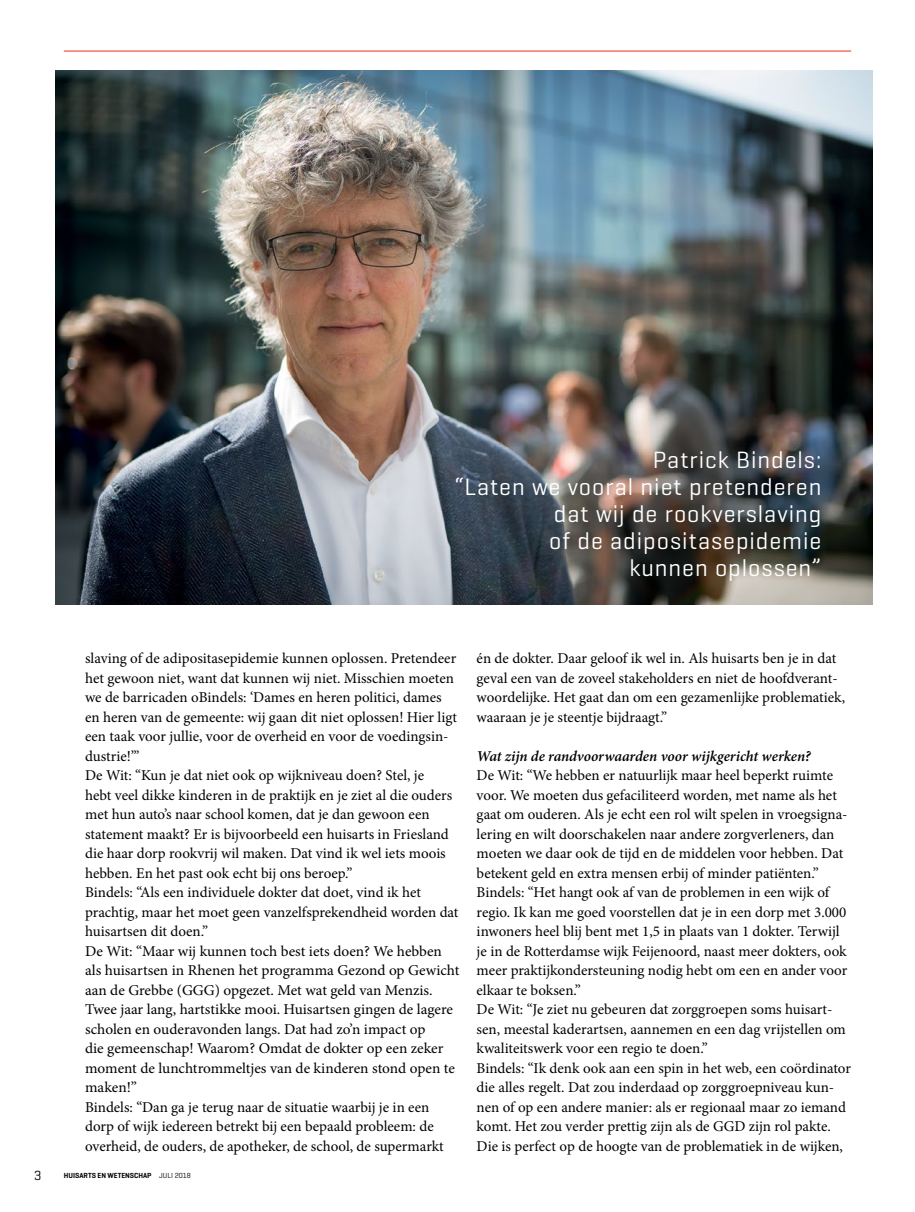
<style>
.page{position:relative;width:915px;height:1212px;background:#fff}
.page>*{position:absolute;margin:0;border:0;box-sizing:border-box;transform-origin:0 0}
.Eyecatcher_streamer{font:24px/27px "Ktnnpw Kgmjgq Geogrotesque";letter-spacing:.04em;color:#fff;text-align:right}
.Para_broodtekst{font:15px/19.5px "Lblnhx Psbjmp Minion Pro";color:#000}
.SectionHeading_1_tus{font:italic 600 15px "Tvjlrg Nfghhl Minion Pro";color:#000}
.NoXML_paginacijfer_L{font:13.5px "Ktnnpw Kgmjgq Geogrotesque";color:#000}
.Dateline_voetregel_L{font:600 7.5px "Pvfktw Pxkjkf Geogrotesque";color:#000}
.s1{font-family:"Ktnnpw Kgmjgq Geogrotesque";font-weight:400}
</style>
<div class="page">
<hr style="left:64px;top:51px;width:786px;height:1px;background:#ee2e24">
<img style="left:55px;top:71px;width:817px;height:534px">
<p class="Eyecatcher_streamer" style="left:454px;top:446px;width:368px">Patrick Bindels:<br>“Laten we vooral niet pretenderen dat wij de rookverslaving<br>of de adipositasepidemie<br>kunnen oplossen”</p>
<p class="Para_broodtekst" style="left:85px;top:649px;width:373px">slaving of de adipositasepidemie kunnen oplossen. Pretendeer het gewoon niet, want dat kunnen wij niet. Misschien moeten we de barricaden oBindels: ‘Dames en heren politici, dames en heren van de gemeente: wij gaan dit niet oplossen! Hier ligt een taak voor jullie, voor de overheid en voor de voedingsin&shy;dustrie!’”</p>
<p class="Para_broodtekst" style="left:85px;top:766px;width:368px">De Wit: “Kun je dat niet ook op wijkniveau doen? Stel, je hebt veel dikke kinderen in de praktijk en je ziet al die ouders met hun auto’s naar school komen, dat je dan gewoon een statement maakt? Er is bijvoorbeeld een huisarts in Friesland die haar dorp rookvrij wil maken. Dat vind ik wel iets moois hebben. En het past ook echt bij ons beroep.”</p>
<p class="Para_broodtekst" style="left:85px;top:883px;width:375px">Bindels: “Als een individuele dokter dat doet, vind ik het prachtig, maar het moet geen vanzelfsprekendheid worden dat huisartsen dit doen.”</p>
<p class="Para_broodtekst" style="left:85px;top:941px;width:375px">De Wit: “Maar wij kunnen toch best iets doen? We hebben als huisartsen in Rhenen het programma Gezond op Gewicht aan de Grebbe (GGG) opgezet. Met wat geld van Menzis.<br>Twee jaar lang, hartstikke mooi. Huisartsen gingen de lagere scholen en ouderavonden langs. Dat had zo’n impact op<br>die gemeenschap! Waarom? Omdat de dokter op een zeker moment de lunchtrommeltjes van de kinderen stond open te maken!”</p>
<p class="Para_broodtekst" style="left:85px;top:1097px;width:360px">Bindels: “Dan ga je terug naar de situatie waarbij je in een dorp of wijk iedereen betrekt bij een bepaald probleem: de overheid, de ouders, de apotheker, de school, de supermarkt</p>
<p class="NoXML_paginacijfer_L" style="left:34px;top:1166px;width:9px">3</p>
<p class="Dateline_voetregel_L" style="left:64px;top:1171px;width:129px">HUISARTS EN WETENSCHAP <span class="s1">JULI 2018</span></p>
<p class="Para_broodtekst" style="left:476px;top:649px;width:370px">én de dokter. Daar geloof ik wel in. Als huisarts ben je in dat geval een van de zoveel stakeholders en niet de hoofdverant&shy;woordelijke. Het gaat dan om een gezamenlijke problematiek, waaraan je je steentje bijdraagt.”</p>
<p class="SectionHeading_1_tus" style="left:476px;top:745px;width:335px">Wat zijn de randvoorwaarden voor wijkgericht werken?</p>
<p class="Para_broodtekst" style="left:476px;top:766px;width:372px">De Wit: “We hebben er natuurlijk maar heel beperkt ruimte voor. We moeten dus gefaciliteerd worden, met name als het gaat om ouderen. Als je echt een rol wilt spelen in vroegsigna&shy;lering en wilt doorschakelen naar andere zorgverleners, dan moeten we daar ook de tijd en de middelen voor hebben. Dat betekent geld en extra mensen erbij of minder patiënten.”</p>
<p class="Para_broodtekst" style="left:476px;top:883px;width:372px">Bindels: “Het hangt ook af van de problemen in een wijk of regio. Ik kan me goed voorstellen dat je in een dorp met 3.000 inwoners heel blij bent met 1,5 in plaats van 1 dokter. Terwijl je in de Rotterdamse wijk Feijenoord, naast meer dokters, ook meer praktijkondersteuning nodig hebt om een en ander voor elkaar te boksen.”</p>
<p class="Para_broodtekst" style="left:476px;top:1000px;width:370px">De Wit: “Je ziet nu gebeuren dat zorggroepen soms huisart&shy;sen, meestal kaderartsen, aannemen en een dag vrijstellen om kwaliteitswerk voor een regio te doen.”</p>
<p class="Para_broodtekst" style="left:476px;top:1058px;width:376px">Bindels: “Ik denk ook aan een spin in het web, een coördinator die alles regelt. Dat zou inderdaad op zorggroepniveau kun&shy;nen of op een andere manier: als er regionaal maar zo iemand komt. Het zou verder prettig zijn als de GGD zijn rol pakte.<br>Die is perfect op de hoogte van de problematiek in de wijken,</p>
</div>
